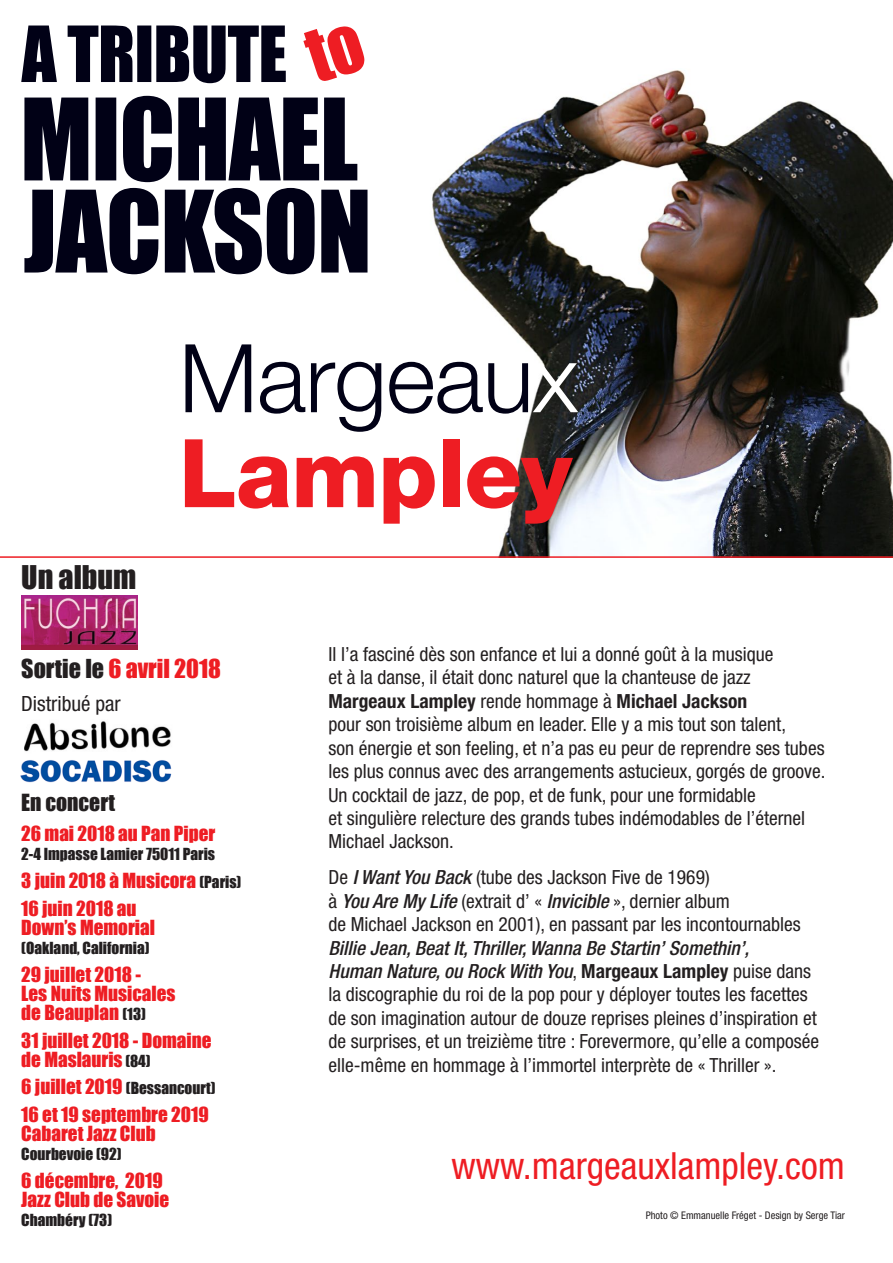
<style>
.page{position:relative;width:893px;height:1263px;background:#fff}
.page>*{position:absolute;margin:0;border:0;box-sizing:border-box;transform-origin:0 0}
.t1{font:300 94.95px/94.9px "Helvetica Neue LT Std";letter-spacing:-.01em;color:#010116}
.t2{font:condensed 37.5px "Helvetica Neue LT Std";color:#ee1d23}
.t3{font:30px "Impact";color:#231f20}
.t4{font:24px "Impact";color:#ee1d23}
.t5{font:21.6px "Impact";color:#231f20}
.t6{font:condensed 21px "Helvetica Neue LT Std";color:#231f20}
.t7{font:condensed 19.5px/23.4px "Helvetica Neue LT Std";color:#231f20}
.t8{font:19.2px/19.2px "Impact";color:#ee1d23}
.t9{font:15.3px "Impact";color:#231f20}
.t10{font:condensed 10.5px "Helvetica Neue LT Std";color:#231f20}
.s1{color:#fff}
.s2{font-weight:800;color:#ee1d23}
.s3{color:#231f20}
.s4{font-size:15.3px;color:#231f20}
.s5{font-size:19.2px;color:#ee1d23}
.s6{font-weight:700}
.s7{font-weight:500;font-style:italic}
</style>
<div class="page">
<img style="left:24px;top:721px;width:147px;height:31px">
<img style="left:20px;top:760px;width:152px;height:23px">
<img style="left:241px;top:70px;width:652px;height:486px">
<svg style="left:24px;top:96px;width:333px;height:86px"></svg>
<svg style="left:24px;top:188px;width:343px;height:86px"></svg>
<svg style="left:21px;top:26px;width:265px;height:57px"></svg>
<svg style="left:303px;top:26px;width:61px;height:55px"></svg>
<hr style="left:0;top:556px;width:893px;height:2px;background:#ee1d23">
<img style="left:21px;top:596px;width:117px;height:53px">
<p class="t3" style="left:21px;top:554px;width:117px">Un album</p>
<p class="t1" style="left:179px;top:329px;width:401px">Margeau<span class="s1">x<br></span><span class="s2">Lampley</span></p>
<p class="t4" style="left:21px;top:650px;width:201px"><span class="s3">Sortie le</span> 6 avril 2018</p>
<p class="t6" style="left:21px;top:691px;width:101px">Distribué par</p>
<p class="t5" style="left:21px;top:786px;width:95px">En concert</p>
<p class="t8" style="left:21px;top:824px;width:196px">26 mai 2018 au Pan Piper</p>
<p class="t9" style="left:21px;top:842px;width:195px">2-4 Impasse Lamier 75011 Paris</p>
<p class="t8" style="left:21px;top:870px;width:222px">3 juin 2018 à Musicora <span class="s4">(Paris)</span></p>
<p class="t8" style="left:21px;top:898px;width:135px">16 juin 2018 au<br>Down’s Memorial</p>
<p class="t9" style="left:21px;top:936px;width:130px">(Oakland, California)</p>
<p class="t8" style="left:21px;top:964px;width:156px">29 juillet 2018 -<br>Les Nuits Musicales de Beauplan <span class="s4">(13)</span></p>
<p class="t8" style="left:21px;top:1030px;width:192px">31 juillet 2018 - Domaine de Maslauris <span class="s4">(84)</span></p>
<p class="t9" style="left:21px;top:1076px;width:196px"><span class="s5">6 juillet 2019</span> (Bessancourt)</p>
<p class="t8" style="left:21px;top:1104px;width:189px">16 et 19 septembre 2019<br>Cabaret Jazz Club</p>
<p class="t9" style="left:21px;top:1142px;width:102px">Courbevoie (92)</p>
<p class="t8" style="left:21px;top:1170px;width:149px">6 décembre, 2019<br>Jazz Club de Savoie</p>
<p class="t9" style="left:21px;top:1208px;width:92px">Chambéry (73)</p>
<p class="t7" style="left:328px;top:642px;width:498px">Il l’a fasciné dès son enfance et lui a donné goût à la musique<br>et à la danse, il était donc naturel que la chanteuse de jazz <span class="s6">Margeaux Lampley</span> rende hommage à <span class="s6">Michael Jackson<br></span>pour son troisième album en leader. Elle y a mis tout son talent,<br>son énergie et son feeling, et n’a pas eu peur de reprendre ses tubes les plus connus avec des arrangements astucieux, gorgés de groove.<br>Un cocktail de jazz, de pop, et de funk, pour une formidable<br>et singulière relecture des grands tubes indémodables de l’éternel Michael Jackson.</p>
<p class="t7" style="left:328px;top:866px;width:492px">De <span class="s7">I Want You Back</span> (tube des Jackson Five de 1969)<br>à <span class="s7">You Are My Life</span> (extrait d’ « <span class="s7">Invicible</span> », dernier album<br>de Michael Jackson en 2001), en passant par les incontournables <span class="s7">Billie Jean, Beat It, Thriller, Wanna Be Startin’ Somethin’,<br>Human Nature, ou Rock With You</span>, <span class="s6">Margeaux Lampley</span> puise dans la discographie du roi de la pop pour y déployer toutes les facettes de son imagination autour de douze reprises pleines d’inspiration et de surprises, et un treizième titre : Forevermore, qu’elle a composée elle-même en hommage à l’immortel interprète de « Thriller ».</p>
<p class="t2" style="left:451px;top:1144px;width:395px">www.margeauxlampley.com</p>
<p class="t10" style="left:646px;top:1209px;width:201px">Photo © Emmanuelle Fréget - Design by Serge Tiar</p>
</div>
